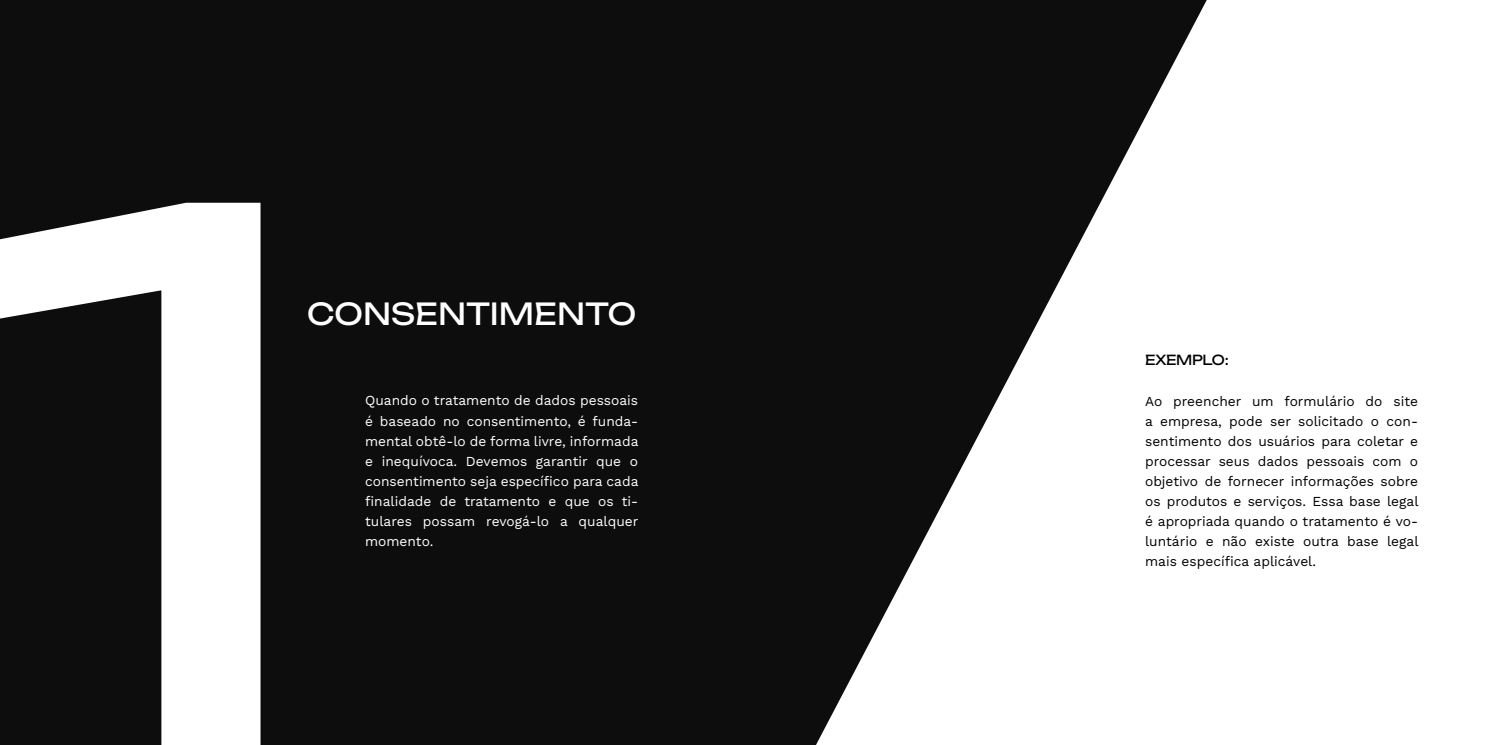
<style>
.page{position:relative;width:1489px;height:745px;background:#fff}
.page>*{position:absolute;margin:0;border:0;box-sizing:border-box;transform-origin:0 0}
.t1{font:750px "Unbounded";color:#fff}
.t2{font:30px "Unbounded";color:#fff}
.t3{font:13.75px/20px "Work Sans";color:#000;text-align:justify}
.t4{font:13.75px/20px "Work Sans";color:#fff;text-align:justify}
.t5{font:13.75px "Unbounded";letter-spacing:-.02em;color:#000}
</style>
<div class="page">
<div style="left:0;top:0;width:1488px;height:744px;background:#0d0d0d"></div>
<svg style="left:816px;top:0;width:672px;height:744px;fill:#fff"></svg>
<h1 class="t1" style="left:-27px;top:-115px;width:355px">1</h1>
<h2 class="t2" style="left:307px;top:290px;width:330px">CONSENTIMENTO</h2>
<p class="t4" style="left:365px;top:390px;width:275px">Quando o tratamento de dados pessoais é baseado no consentimento, é funda&shy;mental obtê-lo de forma livre, informada e inequívoca. Devemos garantir que o consentimento seja específico para cada finalidade de tratamento e que os ti&shy;tulares possam revogá-lo a qualquer momento.</p>
<p class="t5" style="left:1144px;top:349px;width:85px">EXEMPLO:</p>
<p class="t3" style="left:1144px;top:390px;width:275px">Ao preencher um formulário do site a empresa, pode ser solicitado o con&shy;sentimento dos usuários para coletar e processar seus dados pessoais com o objetivo de fornecer informações sobre os produtos e serviços. Essa base legal é apropriada quando o tratamento é vo&shy;luntário e não existe outra base legal mais específica aplicável.</p>
</div>
